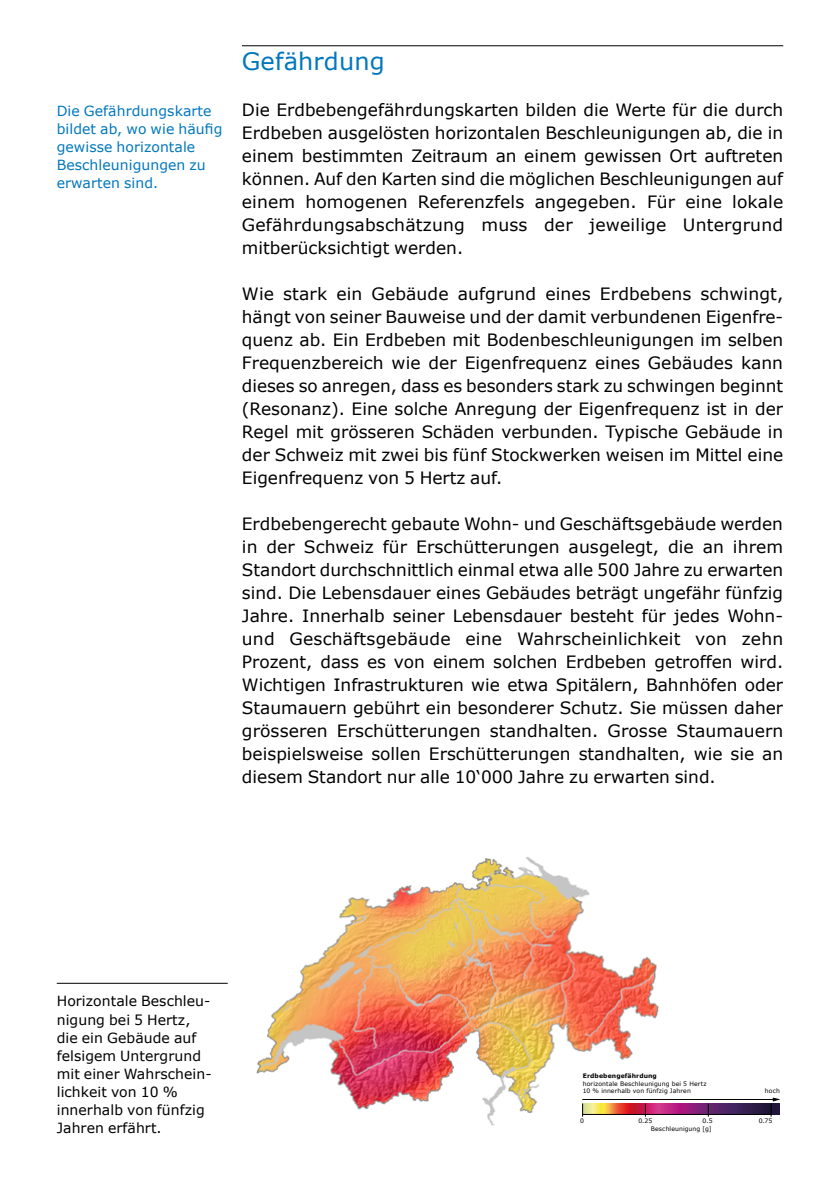
<style>
.page{position:relative;width:840px;height:1191px;background:#fff}
.page>*{position:absolute;margin:0;border:0;box-sizing:border-box;transform-origin:0 0}
.t1{font:24px "Verdana";letter-spacing:.005em;color:#0077bd}
.t2{font:17px/23px "Verdana";color:#000;text-align:justify}
.t3{font:14px/18px "Verdana";letter-spacing:.005em;color:#000}
.t4{font:14px/18px "Verdana";letter-spacing:.005em;color:#0077bd}
.t5{font:6.2px/7.4px "Verdana";letter-spacing:.015em;color:#000}
.t6{font:700 6.2px "Verdana";letter-spacing:.015em;color:#000}
</style>
<div class="page">
<hr style="left:242px;top:45px;width:540px;height:1px;background:#000">
<img style="left:256px;top:857px;width:403px;height:269px">
<hr style="left:57px;top:982px;width:170px;height:1px;background:#000">
<hr style="left:582px;top:1099px;width:193px;height:1px;background:#000">
<img style="left:583px;top:1103px;width:187px;height:11px">
<svg style="left:582px;top:1103px;width:1px;height:13px"></svg>
<svg style="left:644px;top:1103px;width:1px;height:13px"></svg>
<svg style="left:707px;top:1103px;width:1px;height:13px"></svg>
<svg style="left:770px;top:1097px;width:9px;height:19px"></svg>
<hr style="left:582px;top:1114px;width:188px;height:1px;background:#000">
<p class="t4" style="left:57px;top:102px;width:167px">Die Gefährdungskarte bildet ab, wo wie häufig gewisse horizontale<br>Beschleunigungen zu erwarten sind.</p>
<h1 class="t1" style="left:242px;top:45px;width:144px">Gefährdung</h1>
<p class="t2" style="left:242px;top:98px;width:542px">Die Erdbebengefährdungskarten bilden die Werte für die durch Erdbeben ausgelösten horizontalen Beschleunigungen ab, die in einem bestimmten Zeitraum an einem gewissen Ort auftreten können. Auf den Karten sind die möglichen Beschleunigungen auf einem homogenen Referenzfels angegeben. Für eine lokale Gefährdungsabschätzung muss der jeweilige Untergrund mitberücksichtigt werden.</p>
<p class="t2" style="left:242px;top:282px;width:542px">Wie stark ein Gebäude aufgrund eines Erdbebens schwingt, hängt von seiner Bauweise und der damit verbundenen Eigenfre&shy;quenz ab. Ein Erdbeben mit Bodenbeschleunigungen im selben Frequenzbereich wie der Eigenfrequenz eines Gebäudes kann dieses so anregen, dass es besonders stark zu schwingen beginnt (Resonanz). Eine solche Anregung der Eigenfrequenz ist in der Regel mit grösseren Schäden verbunden. Typische Gebäude in der Schweiz mit zwei bis fünf Stockwerken weisen im Mittel eine Eigenfrequenz von 5 Hertz auf.</p>
<p class="t2" style="left:242px;top:512px;width:542px">Erdbebengerecht gebaute Wohn- und Geschäftsgebäude werden in der Schweiz für Erschütterungen ausgelegt, die an ihrem Standort durchschnittlich einmal etwa alle 500 Jahre zu erwarten sind. Die Lebensdauer eines Gebäudes beträgt ungefähr fünfzig Jahre. Innerhalb seiner Lebensdauer besteht für jedes Wohn&shy;und Geschäftsgebäude eine Wahrscheinlichkeit von zehn Prozent, dass es von einem solchen Erdbeben getroffen wird.<br>Wichtigen Infrastrukturen wie etwa Spitälern, Bahnhöfen oder Staumauern gebührt ein besonderer Schutz. Sie müssen daher grösseren Erschütterungen standhalten. Grosse Staumauern beispielsweise sollen Erschütterungen standhalten, wie sie an diesem Standort nur alle 10‘000 Jahre zu erwarten sind.</p>
<p class="t3" style="left:57px;top:992px;width:156px">Horizontale Beschleu&shy;nigung bei 5 Hertz, die ein Gebäude auf felsigem Untergrund mit einer Wahrschein&shy;lichkeit von 10 % innerhalb von fünfzig<br>Jahren erfährt.</p>
<p class="t6" style="left:582px;top:1071px;width:76px">Erdbebengefährdung</p>
<p class="t5" style="left:582px;top:1079px;width:125px">horizontale Beschleunigung bei 5 Hertz<br>10 % innerhalb von fünfzig Jahren</p>
<p class="t5" style="left:650px;top:1124px;width:62px">Beschleunigung [g]</p>
<p class="t5" style="left:764px;top:1086px;width:17px">hoch</p>
<p class="t5" style="left:580px;top:1117px;width:5px">0</p>
<p class="t5" style="left:638px;top:1117px;width:15px">0.25</p>
<p class="t5" style="left:702px;top:1117px;width:11px">0.5</p>
<p class="t5" style="left:758px;top:1117px;width:15px">0.75</p>
</div>
